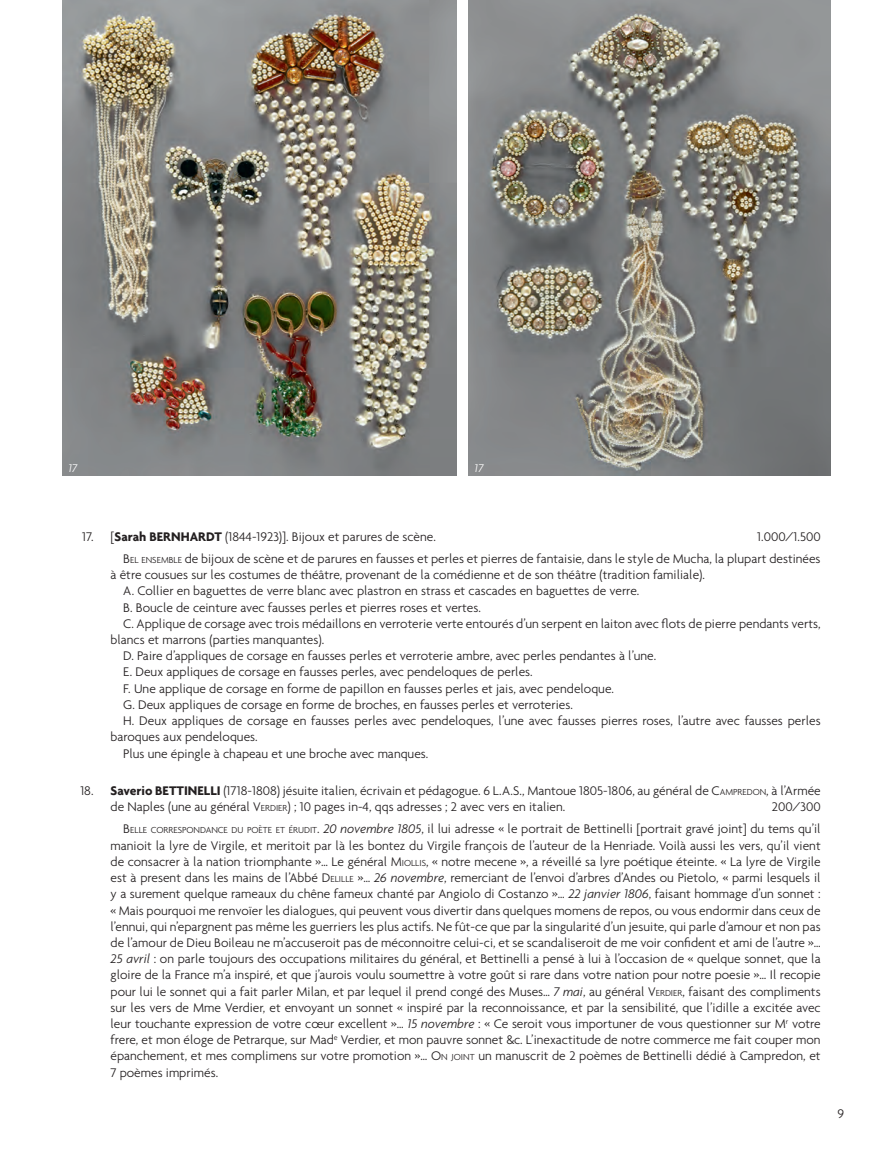
<style>
.page{position:relative;width:893px;height:1149px;background:#fff}
.page>*{position:absolute;margin:0;border:0;box-sizing:border-box;transform-origin:0 0}
.sous-fiche{font:300 13.5px/16.2px "Agenda";color:#231f20}
.Style_de_paragraphe{font:300 13.5px/16.2px "Agenda";color:#231f20}
.FICHE{font:300 13.5px/16.2px "Agenda";color:#231f20}
.Style_de_paragraphe-2{font:italic 300 12px "Agenda";color:#fff}
.s1{font-weight:700}
.s2{font-style:inherit}
.s3{font-size:9.45px}
.s4{font-style:italic}
</style>
<div class="page">
<img style="left:468px;top:0;width:363px;height:475px">
<img style="left:62px;top:0;width:394px;height:475px">
<p class="Style_de_paragraphe-2" style="left:68px;top:461px;width:10px">17</p>
<p class="Style_de_paragraphe-2" style="left:474px;top:461px;width:10px">17</p>
<p class="FICHE" style="left:82px;top:528px;width:355px">17. [<span class="s1">Sarah BERNHARDT</span> (1844-1923)]. Bijoux et parures de scène.</p>
<p class="FICHE" style="left:757px;top:528px;width:65px">1.000/1.500</p>
<p class="sous-fiche" style="left:111px;top:550px;width:712px;text-indent:13px"><span class="s2">B</span> <span class="s3">EL ENSEMBLE</span> de bijoux de scène et de parures en fausses et perles et pierres de fantaisie, dans le style de Mucha, la plupart destinées à être cousues sur les costumes de théâtre, provenant de la comédienne et de son théâtre (tradition familiale).</p>
<p class="Style_de_paragraphe" style="left:123px;top:582px;width:518px">A. Collier en baguettes de verre blanc avec plastron en strass et cascades en baguettes de verre.</p>
<p class="Style_de_paragraphe" style="left:123px;top:598px;width:359px">B. Boucle de ceinture avec fausses perles et pierres roses et vertes.</p>
<p class="Style_de_paragraphe" style="left:111px;top:615px;width:712px;text-indent:13px">C. Applique de corsage avec trois médaillons en verroterie verte entourés d’un serpent en laiton avec flots de pierre pendants verts, blancs et marrons (parties manquantes).</p>
<p class="Style_de_paragraphe" style="left:123px;top:647px;width:534px">D. Paire d’appliques de corsage en fausses perles et verroterie ambre, avec perles pendantes à l’une.</p>
<p class="Style_de_paragraphe" style="left:123px;top:663px;width:411px">E. Deux appliques de corsage en fausses perles, avec pendeloques de perles.</p>
<p class="Style_de_paragraphe" style="left:123px;top:679px;width:492px">F. Une applique de corsage en forme de papillon en fausses perles et jais, avec pendeloque.</p>
<p class="Style_de_paragraphe" style="left:123px;top:696px;width:451px">G. Deux appliques de corsage en forme de broches, en fausses perles et verroteries.</p>
<p class="Style_de_paragraphe" style="left:111px;top:712px;width:712px;text-indent:13px">H. Deux appliques de corsage en fausses perles avec pendeloques, l’une avec fausses pierres roses, l’autre avec fausses perles baroques aux pendeloques.</p>
<p class="Style_de_paragraphe" style="left:123px;top:744px;width:307px">Plus une épingle à chapeau et une broche avec manques.</p>
<p class="FICHE" style="left:111px;top:782px;width:712px;text-indent:-30px">18. <span class="s1">Saverio BETTINELLI</span> (1718-1808) jésuite italien, écrivain et pédagogue. 6 L.A.S., Mantoue 1805-1806, au général de <span class="s2">C</span><span class="s3">AMPREDON</span>, à l’Armée de Naples (une au général <span class="s2">V</span><span class="s3">ERDIER</span>) ; 10 pages in-4, qqs adresses ; 2 avec vers en italien.</p>
<p class="FICHE" style="left:772px;top:798px;width:50px">200/300</p>
<p class="sous-fiche" style="left:111px;top:820px;width:712px;text-align:justify;text-indent:13px"><span class="s2">B</span> <span class="s3">ELLE CORRESPONDANCE DU POÈTE ET ÉRUDIT</span>. <span class="s4">20 novembre 1805</span>, il lui adresse « le portrait de Bettinelli [portrait gravé joint] du tems qu’il manioit la lyre de Virgile, et meritoit par là les bontez du Virgile françois de l’auteur de la Henriade. Voilà aussi les vers, qu’il vient de consacrer à la nation triomphante »… Le général <span class="s2">M</span> <span class="s3">IOLLIS</span>, « notre mecene », a réveillé sa lyre poétique éteinte. « La lyre de Virgile est à present dans les mains de l’Abbé <span class="s2">D</span> <span class="s3">ELILLE</span> »… <span class="s4">26 novembre</span>, remerciant de l’envoi d’arbres d’Andes ou Pietolo, « parmi lesquels il y a surement quelque rameaux du chêne fameux chanté par Angiolo di Costanzo »… <span class="s4">22 janvier 1806</span>, faisant hommage d’un sonnet : « Mais pourquoi me renvoïer les dialogues, qui peuvent vous divertir dans quelques momens de repos, ou vous endormir dans ceux de l’ennui, qui n’epargnent pas même les guerriers les plus actifs. Ne fût-ce que par la singularité d’un jesuite, qui parle d’amour et non pas de l’amour de Dieu Boileau ne m’accuseroit pas de méconnoitre celui-ci, et se scandaliseroit de me voir confident et ami de l’autre »… <span class="s4">25 avril</span> : on parle toujours des occupations militaires du général, et Bettinelli a pensé à lui à l’occasion de « quelque sonnet, que la gloire de la France m’a inspiré, et que j’aurois voulu soumettre à votre goût si rare dans votre nation pour notre poesie »… Il recopie pour lui le sonnet qui a fait parler Milan, et par lequel il prend congé des Muses… <span class="s4">7 mai</span>, au général <span class="s2">V</span><span class="s3">ERDIER</span>, faisant des compliments sur les vers de Mme Verdier, et envoyant un sonnet « inspiré par la reconnoissance, et par la sensibilité, que l’idille a excitée avec leur touchante expression de votre cœur excellent »… <span class="s4">15 novembre</span> : « Ce seroit vous importuner de vous questionner sur M<sup>r</sup> votre frere, et mon éloge de Petrarque, sur Mad<sup>e</sup> Verdier, et mon pauvre sonnet &amp;c. L’inexactitude de notre commerce me fait couper mon épanchement, et mes complimens sur votre promotion »… <span class="s2">O</span><span class="s3">N JOINT</span> un manuscrit de 2 poèmes de Bettinelli dédié à Campredon, et 7 poèmes imprimés.</p>
<p class="sous-fiche" style="left:837px;top:1104px;width:8px">9</p>
</div>
